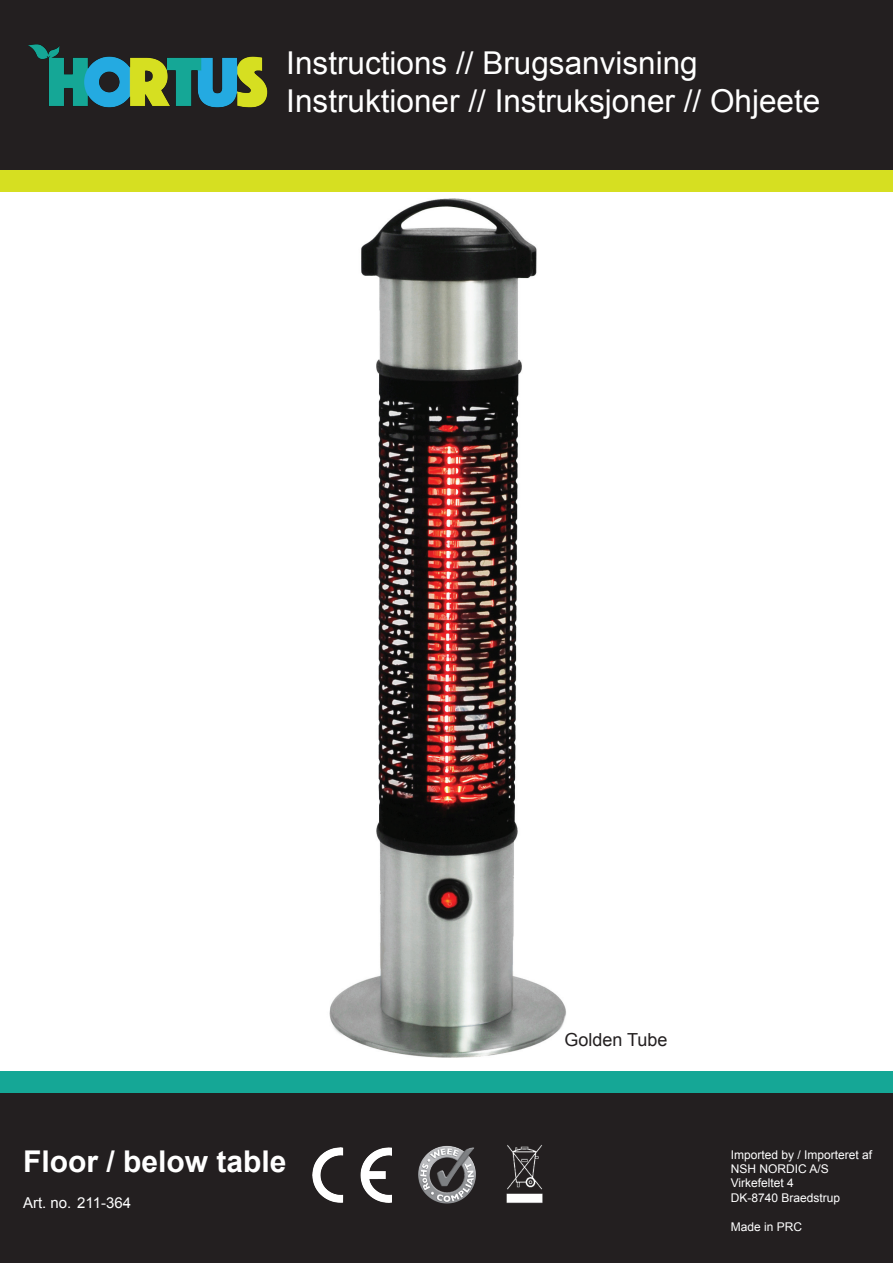
<style>
.page{position:relative;width:893px;height:1263px;background:#fff}
.page>*{position:absolute;margin:0;border:0;box-sizing:border-box;transform-origin:0 0}
.t1{font:31.5px/37.8px "Arial";color:#fff}
.t2{font:700 30px "Arial";color:#fff}
.t3{font:18px "Arial";color:#231f20}
.t4{font:15px "Arial";color:#fff}
.t5{font:12px/14.4px "Arial";color:#fff}
</style>
<div class="page">
<div style="left:0;top:0;width:893px;height:170px;background:#231f20"></div>
<div style="left:0;top:1093px;width:893px;height:170px;background:#231f20"></div>
<div style="left:0;top:170px;width:893px;height:21px;background:#d6df21"></div>
<div style="left:0;top:1071px;width:893px;height:22px;background:#15a796"></div>
<img style="left:29px;top:44px;width:239px;height:64px">
<img style="left:313px;top:1147px;width:78px;height:56px">
<img style="left:431px;top:1146px;width:15px;height:5px">
<img style="left:506px;top:1145px;width:37px;height:58px">
<img style="left:329px;top:198px;width:237px;height:859px">
<h1 class="t1" style="left:286px;top:44px;width:535px">Instructions // Brugsanvisning<br>Instruktioner // Instruksjoner // Ohjeete</h1>
<h2 class="t2" style="left:23px;top:1141px;width:265px">Floor / below table</h2>
<p class="t4" style="left:23px;top:1193px;width:109px">Art. no. 211-364</p>
<h3 class="t3" style="left:564px;top:1028px;width:105px">Golden Tube</h3>
<p class="t5" style="left:731px;top:1147px;width:143px">Imported by / Importeret af<br>NSH NORDIC A/S<br>Virkefeltet 4<br>DK-8740 Braedstrup</p>
<p class="t5" style="left:731px;top:1219px;width:73px">Made in PRC</p>
</div>
